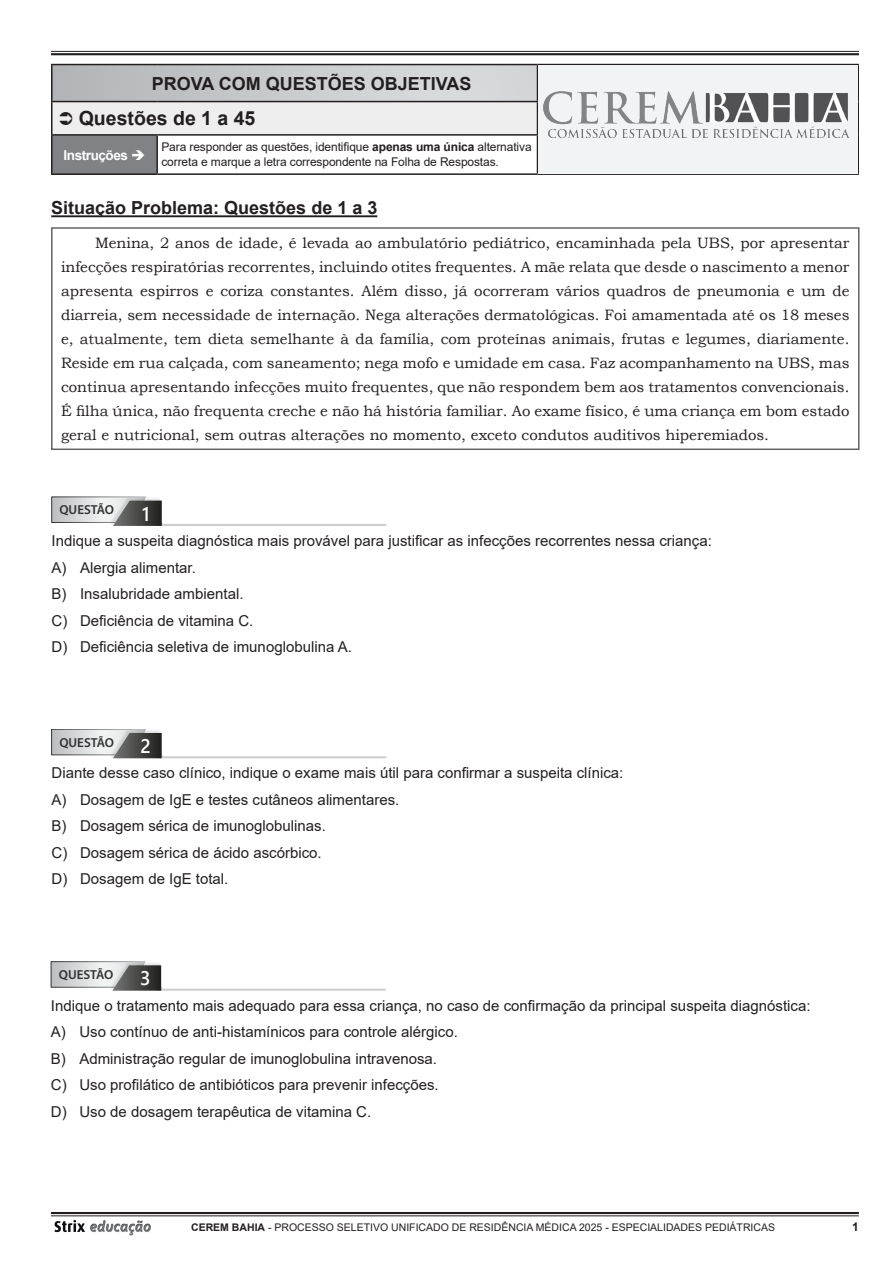
<style>
.page{position:relative;width:893px;height:1263px;background:#fff}
.page>*{position:absolute;margin:0;border:0;box-sizing:border-box;transform-origin:0 0}
.t1{font:600 19.65px "Segoe UI";color:#fff;scale:.96 1}
.TituloProva{font:700 19.5px "Arial";color:#231f20}
.TextoQuestão{font:700 18px "Arial";color:#231f20}
.TextoQuestão-2{font:15px/24px "Bookman Old Style";color:#231f20;text-align:justify}
.Resposta{font:15px "Arial";color:#231f20}
.Pergunta{font:15px "Arial";color:#231f20}
.t2{font:700 13.5px "Arial";letter-spacing:-.03em;color:#fff}
.t3{font:600 13.05px "Myriad Pro";color:#333}
.t4{font:12px/15px "Arial";letter-spacing:-.01em;color:#231f20}
.t5{font:700 12px "Arial";color:#231f20}
.t6{font:10.5px "Arial";color:#231f20}
.s1{font-weight:700}
</style>
<div class="page">
<hr style="left:51px;top:1212px;width:808px;height:2px;background:#231f20">
<hr style="left:51px;top:1215px;width:808px;height:1px;background:#231f20">
<hr style="left:51px;top:51px;width:808px;height:1px;background:#231f20">
<hr style="left:51px;top:53px;width:808px;height:2px;background:#231f20">
<svg style="left:55px;top:1220px;width:96px;height:16px"></svg>
<div style="left:52px;top:65px;width:485px;height:37px;background:linear-gradient(to right,#b5b6b9,#dddee0)"></div>
<div style="left:52px;top:102px;width:485px;height:33px;background:#eeeeef"></div>
<div style="left:52px;top:135px;width:105px;height:39px;background:#808285"></div>
<hr style="left:51px;top:64px;width:106px;height:1px;background:#231f20">
<hr style="left:51px;top:65px;width:2px;height:36px;background:#231f20">
<hr style="left:157px;top:64px;width:380px;height:1px;background:#231f20">
<hr style="left:537px;top:64px;width:322px;height:1px;background:#231f20">
<hr style="left:537px;top:65px;width:1px;height:36px;background:#231f20">
<hr style="left:857px;top:65px;width:2px;height:37px;background:#231f20">
<hr style="left:51px;top:101px;width:106px;height:1px;background:#231f20">
<hr style="left:51px;top:102px;width:2px;height:32px;background:#231f20">
<hr style="left:157px;top:101px;width:381px;height:1px;background:#231f20">
<hr style="left:537px;top:102px;width:1px;height:32px;background:#231f20">
<hr style="left:857px;top:102px;width:2px;height:33px;background:#231f20">
<hr style="left:51px;top:134px;width:106px;height:2px;background:#231f20">
<hr style="left:51px;top:136px;width:2px;height:37px;background:#231f20">
<hr style="left:157px;top:134px;width:381px;height:2px;background:#231f20">
<hr style="left:156px;top:136px;width:2px;height:37px;background:#231f20">
<hr style="left:537px;top:136px;width:1px;height:37px;background:#231f20">
<hr style="left:857px;top:135px;width:2px;height:38px;background:#231f20">
<hr style="left:51px;top:173px;width:106px;height:2px;background:#231f20">
<hr style="left:157px;top:173px;width:380px;height:2px;background:#231f20">
<hr style="left:537px;top:173px;width:322px;height:2px;background:#231f20">
<div style="left:538px;top:65px;width:319px;height:108px;background:#f2f3f4"></div>
<img style="left:543px;top:91px;width:307px;height:47px">
<div style="left:51px;top:227px;width:808px;height:223px;border:2px solid #636366"></div>
<img style="left:107px;top:496px;width:39px;height:1px">
<svg style="left:51px;top:497px;width:336px;height:29px"></svg>
<img style="left:113px;top:758px;width:51px;height:1px">
<svg style="left:51px;top:729px;width:335px;height:29px"></svg>
<svg style="left:51px;top:961px;width:335px;height:30px"></svg>
<hr style="left:51px;top:215px;width:326px;height:2px;background:#231f20">
<p class="TextoQuestão" style="left:152px;top:71px;width:321px">PROVA COM QUESTÕES OBJETIVAS</p>
<p class="TituloProva" style="left:79px;top:105px;width:178px">Questões de 1 a 45</p>
<p class="t2" style="left:63px;top:145px;width:83px">Instruções ➔</p>
<p class="t4" style="left:161px;top:140px;width:372px">Para responder as questões, identifique <span class="s1">apenas uma única</span> alternativa correta e marque a letra correspondente na Folha de Respostas.</p>
<p class="TextoQuestão" style="left:51px;top:195px;width:328px">Situação Problema: Questões de 1 a 3</p>
<p class="TextoQuestão-2" style="left:61px;top:231px;width:790px;text-indent:34px">Menina, 2 anos de idade, é levada ao ambulatório pediátrico, encaminhada pela UBS, por apresentar infecções respiratórias recorrentes, incluindo otites frequentes. A mãe relata que desde o nascimento a menor apresenta espirros e coriza constantes. Além disso, já ocorreram vários quadros de pneumonia e um de diarreia, sem necessidade de internação. Nega alterações dermatológicas. Foi amamentada até os 18 meses e, atualmente, tem dieta semelhante à da família, com proteínas animais, frutas e legumes, diariamente.<br>Reside em rua calçada, com saneamento; nega mofo e umidade em casa. Faz acompanhamento na UBS, mas continua apresentando infecções muito frequentes, que não respondem bem aos tratamentos convencionais.<br>É filha única, não frequenta creche e não há história familiar. Ao exame físico, é uma criança em bom estado geral e nutricional, sem outras alterações no momento, exceto condutos auditivos hiperemiados.</p>
<p class="t3" style="left:59px;top:502px;width:56px">QUESTÃO</p>
<p class="t1" style="left:142px;top:495px;width:9px">1</p>
<p class="Pergunta" style="left:52px;top:530px;width:662px">Indique a suspeita diagnóstica mais provável para justificar as infecções recorrentes nessa criança:</p>
<p class="Resposta" style="left:52px;top:557px;width:146px">A) Alergia alimentar.</p>
<p class="Resposta" style="left:52px;top:583px;width:193px">B) Insalubridade ambiental.</p>
<p class="Resposta" style="left:52px;top:610px;width:203px">C) Deficiência de vitamina C.</p>
<p class="Resposta" style="left:52px;top:636px;width:302px">D) Deficiência seletiva de imunoglobulina A.</p>
<p class="t3" style="left:59px;top:734px;width:56px">QUESTÃO</p>
<p class="t1" style="left:141px;top:727px;width:12px">2</p>
<p class="Pergunta" style="left:52px;top:763px;width:573px">Diante desse caso clínico, indique o exame mais útil para confirmar a suspeita clínica:</p>
<p class="Resposta" style="left:52px;top:789px;width:349px">A) Dosagem de IgE e testes cutâneos alimentares.</p>
<p class="Resposta" style="left:52px;top:816px;width:276px">B) Dosagem sérica de imunoglobulinas.</p>
<p class="Resposta" style="left:52px;top:842px;width:272px">C) Dosagem sérica de ácido ascórbico.</p>
<p class="Resposta" style="left:52px;top:869px;width:178px">D) Dosagem de IgE total.</p>
<p class="t3" style="left:59px;top:966px;width:56px">QUESTÃO</p>
<p class="t1" style="left:140px;top:960px;width:12px">3</p>
<p class="Pergunta" style="left:51px;top:995px;width:761px">Indique o tratamento mais adequado para essa criança, no caso de confirmação da principal suspeita diagnóstica:</p>
<p class="Resposta" style="left:51px;top:1022px;width:408px">A) Uso contínuo de anti-histamínicos para controle alérgico.</p>
<p class="Resposta" style="left:51px;top:1048px;width:388px">B) Administração regular de imunoglobulina intravenosa.</p>
<p class="Resposta" style="left:51px;top:1075px;width:389px">C) Uso profilático de antibióticos para prevenir infecções.</p>
<p class="Resposta" style="left:51px;top:1101px;width:322px">D) Uso de dosagem terapêutica de vitamina C.</p>
<p class="t6" style="left:191px;top:1220px;width:585px"><span class="s1">CEREM BAHIA</span> - PROCESSO SELETIVO UNIFICADO DE RESIDÊNCIA MÉDICA 2025 - ESPECIALIDADES PEDIÁTRICAS</p>
<p class="t5" style="left:852px;top:1218px;width:8px">1</p>
</div>
